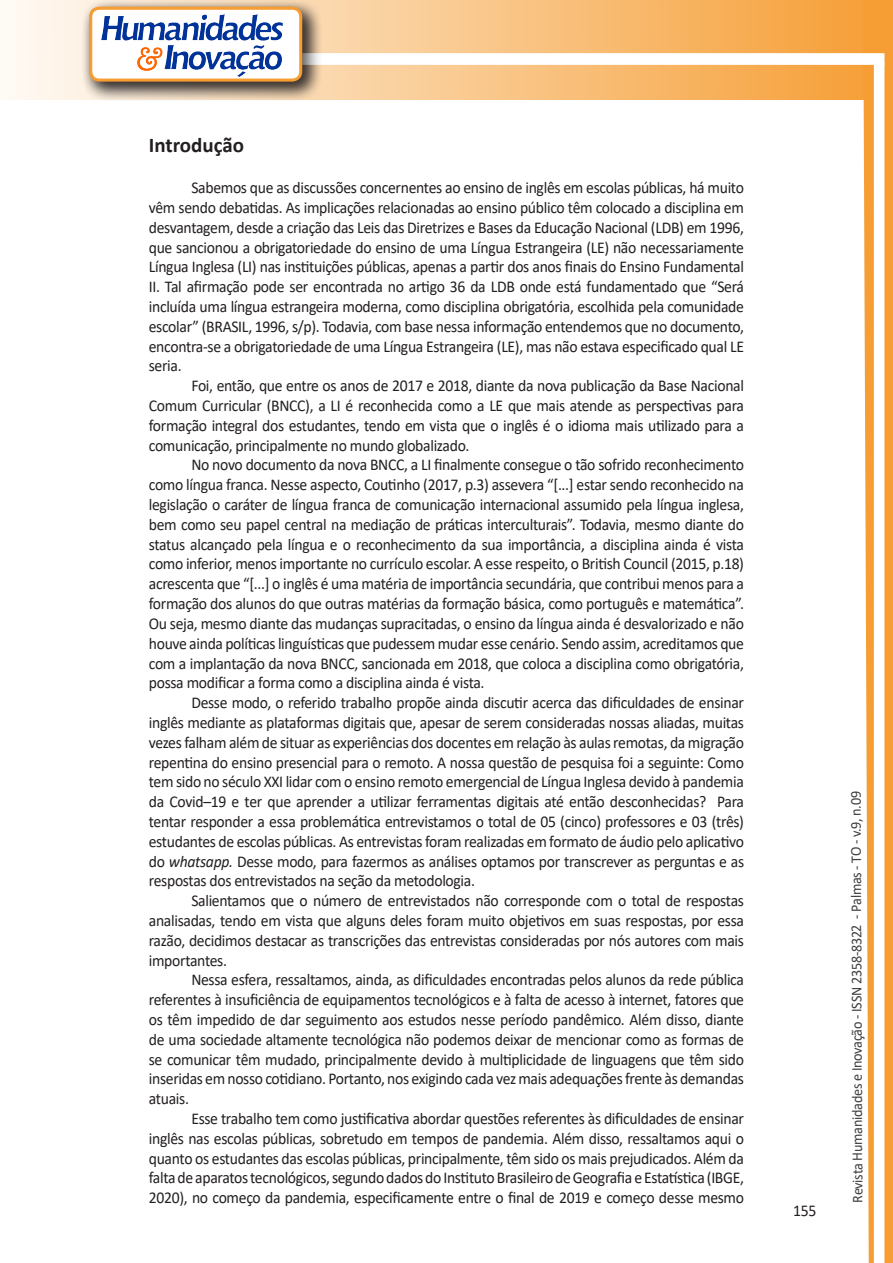
<style>
.page{position:relative;width:893px;height:1263px;background:#fff}
.page>*{position:absolute;margin:0;border:0;box-sizing:border-box;transform-origin:0 0}
.Titulo_2{font:700 21px "Calibri";color:#231f20}
.texto{font:16.5px/19.8px "Calibri";letter-spacing:-.02em;color:#231f20;text-align:justify;scale:.95 1}
.t1{font:15px "Calibri";letter-spacing:-.025em;color:#3e3e3f;scale:.95 1}
.s1{font-style:italic}
</style>
<div class="page">
<svg style="left:5px;top:0;width:858px;height:100px;background:#f9c484"></svg>
<div style="left:302px;top:53px;width:582px;height:12px;background:#fff;border:2px solid #fff"></div>
<svg style="left:863px;top:0;width:30px;height:1263px"></svg>
<div style="left:81px;top:0;width:241px;height:102px;background:#231f20;opacity:.75"></div>
<div style="left:91px;top:8px;width:210px;height:72px;background:#fff;border-radius:9px"></div>
<div style="left:89px;top:7px;width:213px;height:75px;border:3px solid #f69e34;border-radius:9px"></div>
<img style="left:101px;top:14px;width:181px;height:62px">
<p class="Titulo_2" style="left:149px;top:130px;width:97px">Introdução</p>
<p class="texto" style="left:149px;top:177px;width:628px;text-indent:43px">Sabemos que as discussões concernentes ao ensino de inglês em escolas públicas, há muito vêm sendo debatidas. As implicações relacionadas ao ensino público têm colocado a disciplina em desvantagem, desde a criação das Leis das Diretrizes e Bases da Educação Nacional (LDB) em 1996, que sancionou a obrigatoriedade do ensino de uma Língua Estrangeira (LE) não necessariamente Língua Inglesa (LI) nas instituições públicas, apenas a partir dos anos finais do Ensino Fundamental II. Tal afirmação pode ser encontrada no artigo 36 da LDB onde está fundamentado que “Será incluída uma língua estrangeira moderna, como disciplina obrigatória, escolhida pela comunidade escolar” (BRASIL, 1996, s/p). Todavia, com base nessa informação entendemos que no documento, encontra-se a obrigatoriedade de uma Língua Estrangeira (LE), mas não estava especificado qual LE seria.</p>
<p class="texto" style="left:149px;top:375px;width:628px;text-indent:43px">Foi, então, que entre os anos de 2017 e 2018, diante da nova publicação da Base Nacional Comum Curricular (BNCC), a LI é reconhecida como a LE que mais atende as perspectivas para formação integral dos estudantes, tendo em vista que o inglês é o idioma mais utilizado para a comunicação, principalmente no mundo globalizado.</p>
<p class="texto" style="left:149px;top:455px;width:628px;text-indent:43px">No novo documento da nova BNCC, a LI finalmente consegue o tão sofrido reconhecimento como língua franca. Nesse aspecto, Coutinho (2017, p.3) assevera “[...] estar sendo reconhecido na legislação o caráter de língua franca de comunicação internacional assumido pela língua inglesa, bem como seu papel central na mediação de práticas interculturais”. Todavia, mesmo diante do status alcançado pela língua e o reconhecimento da sua importância, a disciplina ainda é vista como inferior, menos importante no currículo escolar. A esse respeito, o British Council (2015, p.18) acrescenta que “[...] o inglês é uma matéria de importância secundária, que contribui menos para a formação dos alunos do que outras matérias da formação básica, como português e matemática”.<br>Ou seja, mesmo diante das mudanças supracitadas, o ensino da língua ainda é desvalorizado e não houve ainda políticas linguísticas que pudessem mudar esse cenário. Sendo assim, acreditamos que com a implantação da nova BNCC, sancionada em 2018, que coloca a disciplina como obrigatória, possa modificar a forma como a disciplina ainda é vista.</p>
<p class="texto" style="left:149px;top:692px;width:628px;text-indent:43px">Desse modo, o referido trabalho propõe ainda discutir acerca das dificuldades de ensinar inglês mediante as plataformas digitais que, apesar de serem consideradas nossas aliadas, muitas vezes falham além de situar as experiências dos docentes em relação às aulas remotas, da migração repentina do ensino presencial para o remoto. A nossa questão de pesquisa foi a seguinte: Como tem sido no século XXI lidar com o ensino remoto emergencial de Língua Inglesa devido à pandemia da Covid–19 e ter que aprender a utilizar ferramentas digitais até então desconhecidas? Para tentar responder a essa problemática entrevistamos o total de 05 (cinco) professores e 03 (três) estudantes de escolas públicas. As entrevistas foram realizadas em formato de áudio pelo aplicativo do <span class="s1">whatsapp.</span> Desse modo, para fazermos as análises optamos por transcrever as perguntas e as respostas dos entrevistados na seção da metodologia.</p>
<p class="texto" style="left:149px;top:890px;width:628px;text-indent:43px">Salientamos que o número de entrevistados não corresponde com o total de respostas analisadas, tendo em vista que alguns deles foram muito objetivos em suas respostas, por essa razão, decidimos destacar as transcrições das entrevistas consideradas por nós autores com mais importantes.</p>
<p class="texto" style="left:149px;top:969px;width:628px;text-indent:43px">Nessa esfera, ressaltamos, ainda, as dificuldades encontradas pelos alunos da rede pública referentes à insuficiência de equipamentos tecnológicos e à falta de acesso à internet, fatores que os têm impedido de dar seguimento aos estudos nesse período pandêmico. Além disso, diante de uma sociedade altamente tecnológica não podemos deixar de mencionar como as formas de se comunicar têm mudado, principalmente devido à multiplicidade de linguagens que têm sido inseridas em nosso cotidiano. Portanto, nos exigindo cada vez mais adequações frente às demandas atuais.</p>
<p class="texto" style="left:149px;top:1108px;width:628px;text-indent:43px">Esse trabalho tem como justificativa abordar questões referentes às dificuldades de ensinar inglês nas escolas públicas, sobretudo em tempos de pandemia. Além disso, ressaltamos aqui o quanto os estudantes das escolas públicas, principalmente, têm sido os mais prejudicados. Além da falta de aparatos tecnológicos, segundo dados do Instituto Brasileiro de Geografia e Estatística (IBGE, 2020), no começo da pandemia, especificamente entre o final de 2019 e começo desse mesmo</p>
<p class="texto" style="left:793px;top:1200px;width:26px">155</p>
<p class="t1" style="left:846px;top:1203px;width:435px;rotate:-90deg">Revista Humanidades e Inovação - ISSN 2358-8322 - Palmas - TO - v.9, n.09</p>
</div>
